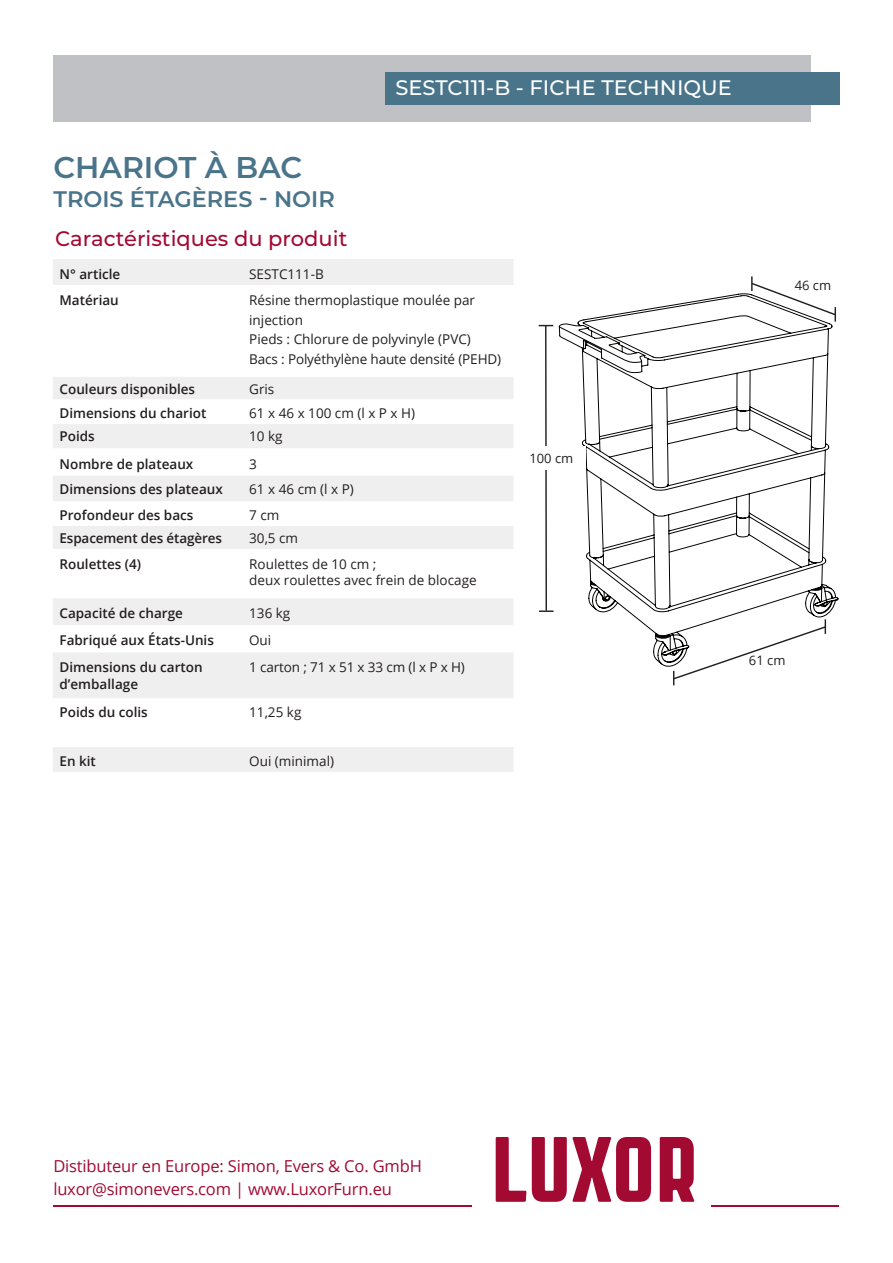
<style>
.page{position:relative;width:893px;height:1263px;background:#fff}
.page>*{position:absolute;margin:0;border:0;box-sizing:border-box;transform-origin:0 0}
.Cover_Headline_-_Col{font:600 30px "Montserrat";color:#49748a}
.Cover_Headline_-_Col-2{font:600 22.5px "Montserrat";color:#49748a}
.t1{font:500 21px "Montserrat";color:#fff}
.t2{font:500 21px "Montserrat";color:#a30a32}
.Footer_Contact_info{font:16.5px "Open Sans";letter-spacing:-.01em;color:#a30a32}
.t3{font:13.5px/19.5px "Open Sans";color:#231f20}
.t4{font:600 13.5px/16.2px "Open Sans";color:#231f20}
.t5{font:13.05px "Open Sans";color:#231f20}
</style>
<div class="page">
<div style="left:53px;top:55px;width:758px;height:66px;background:#bfc1c4"></div>
<div style="left:385px;top:72px;width:455px;height:32px;background:#49748a"></div>
<svg style="left:558px;top:293px;width:281px;height:374px"></svg>
<svg style="left:672px;top:619px;width:155px;height:66px"></svg>
<svg style="left:539px;top:324px;width:15px;height:288px"></svg>
<svg style="left:750px;top:276px;width:87px;height:46px"></svg>
<div style="left:507px;top:447px;width:79px;height:23px;background:#fff"></div>
<svg style="left:53px;top:259px;width:460px;height:513px;fill:#f0eff0"></svg>
<svg style="left:53px;top:285px;width:460px;height:92px"></svg>
<svg style="left:53px;top:448px;width:460px;height:299px"></svg>
<svg style="left:496px;top:1137px;width:30px;height:65px"></svg>
<svg style="left:532px;top:1137px;width:119px;height:65px"></svg>
<svg style="left:660px;top:1137px;width:34px;height:65px;background:#b33657"></svg>
<hr style="left:53px;top:1205px;width:419px;height:2px;background:#a30a32">
<hr style="left:711px;top:1205px;width:127px;height:2px;background:#a30a32">
<p class="t1" style="left:395px;top:73px;width:338px">SESTC111-B - FICHE TECHNIQUE</p>
<p class="Cover_Headline_-_Col" style="left:53px;top:146px;width:250px">CHARIOT À BAC</p>
<p class="Cover_Headline_-_Col-2" style="left:53px;top:183px;width:283px">TROIS ÉTAGÈRES - NOIR</p>
<p class="t2" style="left:55px;top:224px;width:294px">Caractéristiques du produit</p>
<p class="t4" style="left:60px;top:266px;width:62px">N° article</p>
<p class="t3" style="left:249px;top:264px;width:76px">SESTC111-B</p>
<p class="t4" style="left:60px;top:292px;width:61px">Matériau</p>
<p class="t3" style="left:249px;top:290px;width:227px">Résine thermoplastique moulée par injection</p>
<p class="t3" style="left:249px;top:329px;width:253px">Pieds : Chlorure de polyvinyle (PVC)<br>Bacs : Polyéthylène haute densité (PEHD)</p>
<p class="t4" style="left:60px;top:381px;width:137px">Couleurs disponibles</p>
<p class="t3" style="left:249px;top:379px;width:27px">Gris</p>
<p class="t4" style="left:60px;top:405px;width:148px">Dimensions du chariot</p>
<p class="t3" style="left:249px;top:403px;width:167px">61 x 46 x 100 cm (l x P x H)</p>
<p class="t4" style="left:60px;top:428px;width:37px">Poids</p>
<p class="t3" style="left:249px;top:426px;width:35px">10 kg</p>
<p class="t4" style="left:60px;top:455px;width:135px">Nombre de plateaux</p>
<p class="t3" style="left:249px;top:454px;width:9px">3</p>
<p class="t4" style="left:60px;top:481px;width:165px">Dimensions des plateaux</p>
<p class="t3" style="left:249px;top:479px;width:106px">61 x 46 cm (l x P)</p>
<p class="t4" style="left:60px;top:507px;width:135px">Profondeur des bacs</p>
<p class="t3" style="left:249px;top:505px;width:32px">7 cm</p>
<p class="t4" style="left:60px;top:530px;width:164px">Espacement des étagères</p>
<p class="t3" style="left:249px;top:528px;width:50px">30,5 cm</p>
<p class="t4" style="left:60px;top:556px;width:83px">Roulettes (4)</p>
<p class="t3" style="left:249px;top:556px;width:229px;line-height:16.2px">Roulettes de 10 cm ;<br>deux roulettes avec frein de blocage</p>
<p class="t4" style="left:60px;top:605px;width:125px">Capacité de charge</p>
<p class="t3" style="left:249px;top:603px;width:43px">136 kg</p>
<p class="t4" style="left:60px;top:632px;width:156px">Fabriqué aux États-Unis</p>
<p class="t3" style="left:249px;top:630px;width:24px">Oui</p>
<p class="t4" style="left:60px;top:659px;width:145px">Dimensions du carton d’emballage</p>
<p class="t3" style="left:249px;top:657px;width:217px">1 carton ; 71 x 51 x 33 cm (l x P x H)</p>
<p class="t4" style="left:60px;top:704px;width:90px">Poids du colis</p>
<p class="t3" style="left:249px;top:702px;width:54px">11,25 kg</p>
<p class="t4" style="left:60px;top:752px;width:38px">En kit</p>
<p class="t3" style="left:249px;top:751px;width:86px">Oui (minimal)</p>
<p class="t5" style="left:529px;top:449px;width:45px">100 cm</p>
<p class="t5" style="left:795px;top:276px;width:38px">46 cm</p>
<p class="t5" style="left:749px;top:652px;width:38px">61 cm</p>
<p class="Footer_Contact_info" style="left:53px;top:1155px;width:370px">Distibuteur en Europe: Simon, Evers &amp; Co. GmbH</p>
<p class="Footer_Contact_info" style="left:53px;top:1177px;width:340px">luxor@simonevers.com | www.LuxorFurn.eu</p>
</div>
